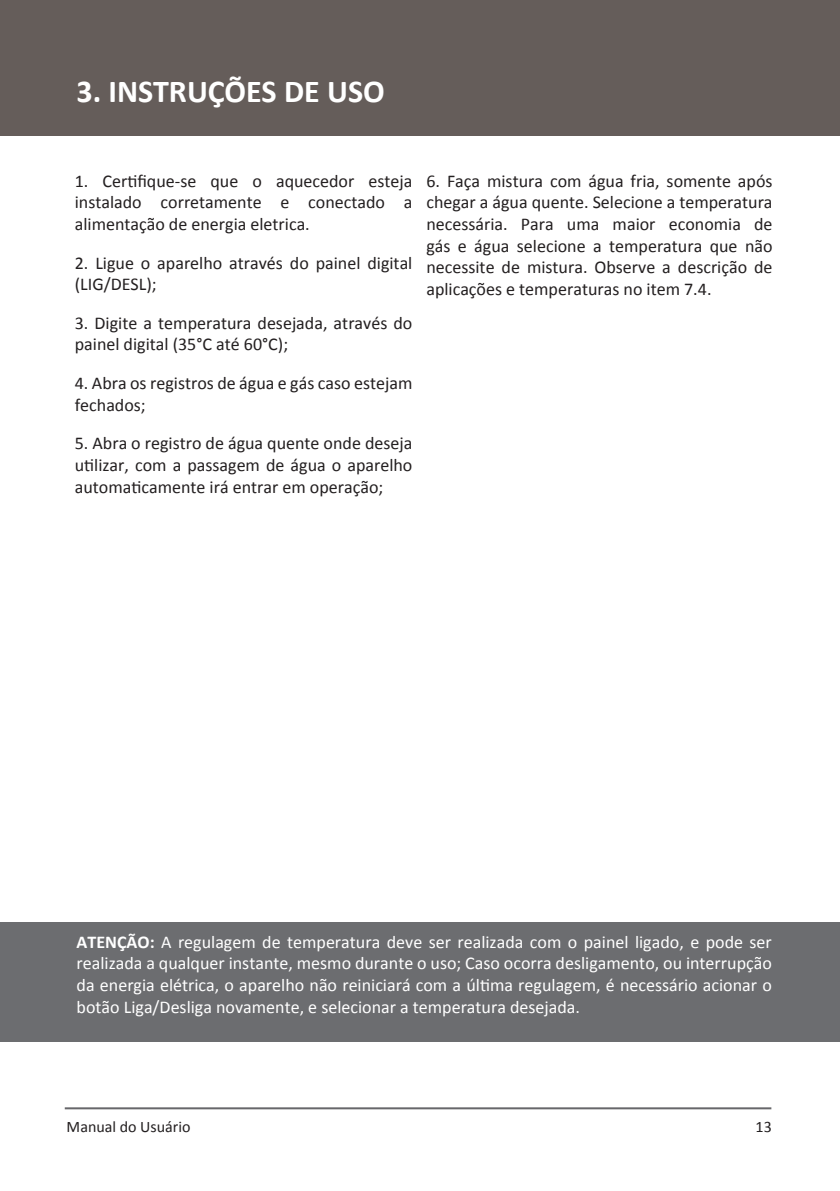
<style>
.page{position:relative;width:840px;height:1191px;background:#fff}
.page>*{position:absolute;margin:0;border:0;box-sizing:border-box;transform-origin:0 0}
.t1{font:700 32px "Calibri";color:#fff}
.t2{font:18px/21.6px "Calibri";color:#231f20;text-align:justify}
.t3{font:18px/21.6px "Calibri";color:#fff;text-align:justify}
.t4{font:16px "Calibri";color:#231f20}
.s1{font-weight:700}
</style>
<div class="page">
<hr style="left:65px;top:1107px;width:706px;height:2px;background:#67676a">
<div style="left:0;top:0;width:839px;height:135px;background:#655d5a"></div>
<div style="left:0;top:922px;width:839px;height:120px;background:#6c6d70"></div>
<h1 class="t1" style="left:77px;top:71px;width:309px">3. INSTRUÇÕES DE USO</h1>
<p class="t2" style="left:75px;top:170px;width:339px">1. Certifique-se que o aquecedor esteja instalado corretamente e conectado a alimentação de energia eletrica.</p>
<p class="t2" style="left:75px;top:252px;width:339px">2. Ligue o aparelho através do painel digital (LIG/DESL);</p>
<p class="t2" style="left:75px;top:312px;width:339px">3. Digite a temperatura desejada, através do painel digital (35°C até 60°C);</p>
<p class="t2" style="left:75px;top:372px;width:339px">4. Abra os registros de água e gás caso estejam fechados;</p>
<p class="t2" style="left:75px;top:432px;width:339px">5. Abra o registro de água quente onde deseja utilizar, com a passagem de água o aparelho automaticamente irá entrar em operação;</p>
<p class="t2" style="left:426px;top:170px;width:347px">6. Faça mistura com água fria, somente após chegar a água quente. Selecione a temperatura necessária. Para uma maior economia de gás e água selecione a temperatura que não necessite de mistura. Observe a descrição de aplicações e temperaturas no item 7.4.</p>
<p class="t3" style="left:77px;top:931px;width:696px"><span class="s1">ATENÇÃO:</span> A regulagem de temperatura deve ser realizada com o painel ligado, e pode ser realizada a qualquer instante, mesmo durante o uso; Caso ocorra desligamento, ou interrupção da energia elétrica, o aparelho não reiniciará com a última regulagem, é necessário acionar o botão Liga/Desliga novamente, e selecionar a temperatura desejada.</p>
<p class="t4" style="left:67px;top:1116px;width:125px">Manual do Usuário</p>
<p class="t4" style="left:755px;top:1116px;width:18px">13</p>
</div>
